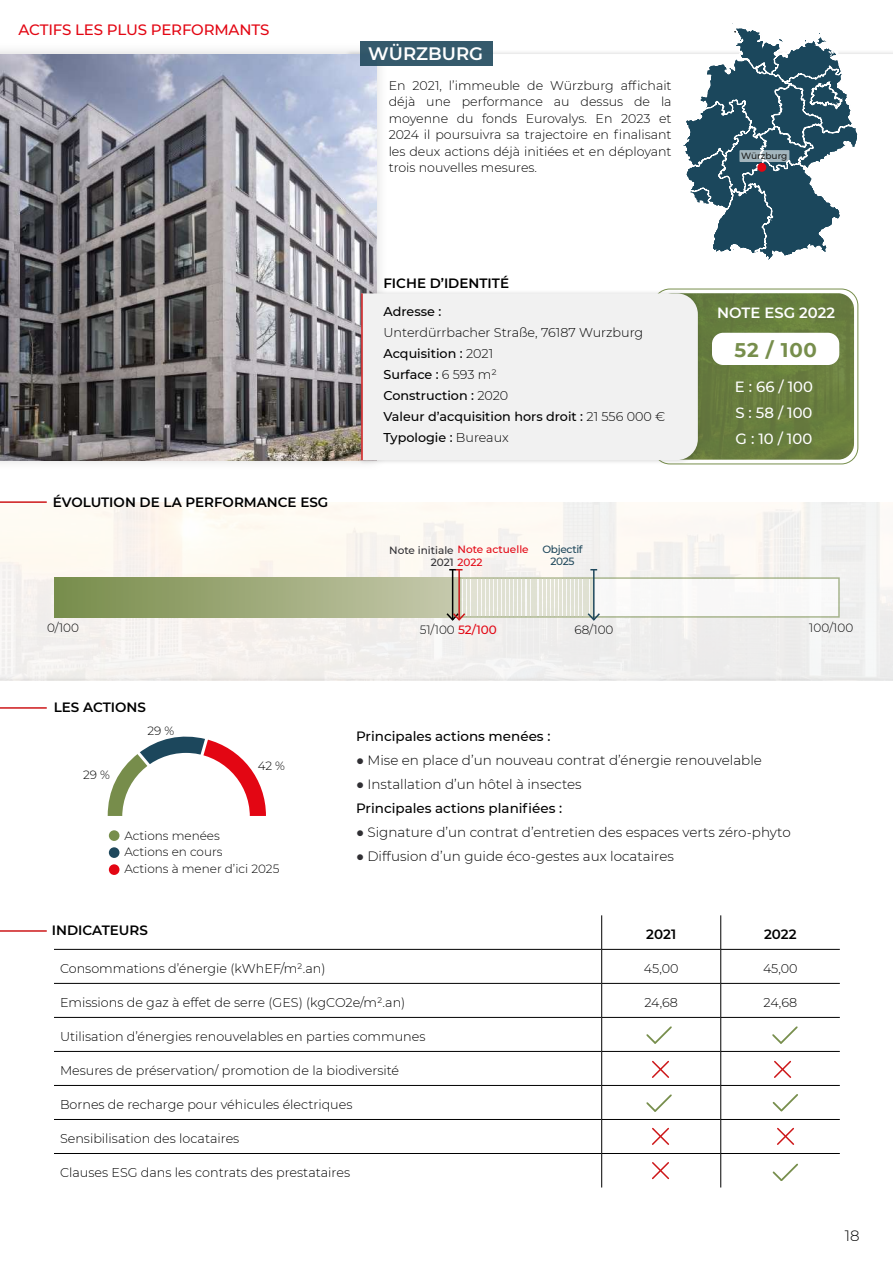
<style>
.page{position:relative;width:893px;height:1263px;background:#fff}
.page>*{position:absolute;margin:0;border:0;box-sizing:border-box;transform-origin:0 0}
.t1{font:700 19.8px "Montserrat";color:#778e4c}
.t2{font:600 18px "Montserrat";color:#fff}
.t3{font:500 15px "Montserrat";letter-spacing:-.01em;color:#e30613}
.t4{font:300 15px "Montserrat";color:#000}
.t5{font:500 14.85px/26.4px "Montserrat";color:#fff;text-align:justify}
.t6{font:600 14.85px "Montserrat";color:#fff}
.t7{font:300 13.5px/24px "Montserrat";color:#000}
.t8{font:600 13.5px "Montserrat";color:#000}
.t9{font:500 13.5px "Montserrat";color:#000}
.t10{font:300 12.75px "Montserrat";color:#000}
.t11{font:500 12.75px/21px "Montserrat";color:#000}
.t12{font:300 12.6px/16.5px "Montserrat";color:#000;text-align:justify}
.t13{font:300 12px/16.5px "Montserrat";color:#000}
.t14{font:500 10.5px/12.6px "Montserrat";color:#302f33;text-align:center}
.t15{font:500 10.5px/12.6px "Montserrat";letter-spacing:-.03em;color:#1f485c;text-align:center}
.t16{font:500 9px "Montserrat";color:#1e1e1c}
.s1{font-weight:300}
.s2{color:#e30613}
.s3{font-weight:500;color:#e30613}
.s4{font-family:"Arial";font-weight:400;color:#302f33}
.s5{font-weight:500}
</style>
<div class="page">
<svg style="left:0;top:680px;width:893px;height:508px"></svg>
<img style="left:0;top:502px;width:893px;height:178px">
<svg style="left:666px;top:288px;width:193px;height:71px"></svg>
<div style="left:0;top:42px;width:388px;height:430px;background:#f8f8f8"></div>
<img style="left:0;top:54px;width:376px;height:406px">
<div style="left:653px;top:289px;width:205px;height:175px;border:1px solid #778e4c;border-radius:17px"></div>
<img style="left:702px;top:293px;width:152px;height:167px">
<div style="left:712px;top:333px;width:127px;height:32px;background:#fff;border-radius:11px"></div>
<div style="left:357px;top:289px;width:345px;height:176px;background:#000;opacity:.15"></div>
<div style="left:363px;top:293px;width:335px;height:167px;background:#f1f1f1"></div>
<hr style="left:720px;top:915px;width:1px;height:34px;background:#000">
<hr style="left:54px;top:949px;width:548px;height:1px;background:#000">
<hr style="left:602px;top:949px;width:119px;height:1px;background:#000">
<hr style="left:721px;top:949px;width:119px;height:1px;background:#000">
<hr style="left:601px;top:915px;width:1px;height:34px;background:#000">
<hr style="left:601px;top:950px;width:1px;height:33px;background:#000">
<hr style="left:720px;top:950px;width:1px;height:33px;background:#000">
<hr style="left:54px;top:983px;width:548px;height:1px;background:#000">
<hr style="left:602px;top:983px;width:119px;height:1px;background:#000">
<hr style="left:601px;top:984px;width:1px;height:33px;background:#000">
<hr style="left:721px;top:983px;width:119px;height:1px;background:#000">
<hr style="left:720px;top:984px;width:1px;height:33px;background:#000">
<hr style="left:54px;top:1017px;width:548px;height:1px;background:#000">
<hr style="left:602px;top:1017px;width:119px;height:1px;background:#000">
<hr style="left:601px;top:1018px;width:1px;height:33px;background:#000">
<hr style="left:721px;top:1017px;width:119px;height:1px;background:#000">
<hr style="left:720px;top:1018px;width:1px;height:33px;background:#000">
<hr style="left:54px;top:1051px;width:548px;height:1px;background:#000">
<hr style="left:602px;top:1051px;width:119px;height:1px;background:#000">
<hr style="left:601px;top:1052px;width:1px;height:33px;background:#000">
<hr style="left:721px;top:1051px;width:119px;height:1px;background:#000">
<hr style="left:720px;top:1052px;width:1px;height:33px;background:#000">
<hr style="left:54px;top:1085px;width:548px;height:1px;background:#000">
<hr style="left:602px;top:1085px;width:119px;height:1px;background:#000">
<hr style="left:601px;top:1086px;width:1px;height:33px;background:#000">
<hr style="left:721px;top:1085px;width:119px;height:1px;background:#000">
<hr style="left:720px;top:1086px;width:1px;height:33px;background:#000">
<hr style="left:54px;top:1119px;width:548px;height:1px;background:#000">
<hr style="left:602px;top:1119px;width:119px;height:1px;background:#000">
<hr style="left:601px;top:1120px;width:1px;height:33px;background:#000">
<hr style="left:721px;top:1119px;width:119px;height:1px;background:#000">
<hr style="left:720px;top:1120px;width:1px;height:33px;background:#000">
<hr style="left:54px;top:1153px;width:548px;height:1px;background:#000">
<hr style="left:602px;top:1153px;width:119px;height:1px;background:#000">
<hr style="left:601px;top:1154px;width:1px;height:33px;background:#000">
<hr style="left:721px;top:1153px;width:119px;height:1px;background:#000">
<hr style="left:720px;top:1154px;width:1px;height:33px;background:#000">
<svg style="left:650px;top:1059px;width:20px;height:20px"></svg>
<svg style="left:772px;top:1059px;width:21px;height:20px"></svg>
<svg style="left:650px;top:1160px;width:20px;height:20px"></svg>
<svg style="left:650px;top:1126px;width:20px;height:20px"></svg>
<svg style="left:775px;top:1126px;width:20px;height:20px"></svg>
<svg style="left:645px;top:1093px;width:28px;height:20px"></svg>
<svg style="left:645px;top:1025px;width:28px;height:20px"></svg>
<svg style="left:771px;top:1025px;width:28px;height:20px"></svg>
<svg style="left:771px;top:1162px;width:29px;height:21px"></svg>
<svg style="left:771px;top:1092px;width:29px;height:21px"></svg>
<hr style="left:0;top:501px;width:47px;height:2px;background:#cd1719">
<hr style="left:361px;top:293px;width:2px;height:167px;background:#cd1719">
<hr style="left:452px;top:570px;width:1px;height:50px;background:#000">
<hr style="left:458px;top:570px;width:2px;height:50px;background:#cd1719">
<svg style="left:449px;top:569px;width:13px;height:1px"></svg>
<hr style="left:593px;top:570px;width:2px;height:50px;background:#1f485c">
<svg style="left:53px;top:576px;width:787px;height:46px"></svg>
<hr style="left:0;top:707px;width:47px;height:2px;background:#cd1719">
<hr style="left:0;top:930px;width:47px;height:2px;background:#cd1719">
<svg style="left:682px;top:23px;width:177px;height:237px"></svg>
<svg style="left:739px;top:150px;width:50px;height:12px"></svg>
<div style="left:757px;top:163px;width:9px;height:9px;background:#e30613;border-radius:50%"></div>
<div style="left:122px;top:753px;width:128px;height:127px;background:#fff;border-radius:50%"></div>
<div style="left:109px;top:830px;width:10px;height:11px;background:#778e4c;border-radius:50%"></div>
<div style="left:109px;top:847px;width:10px;height:11px;background:#1f485c;border-radius:50%"></div>
<div style="left:109px;top:864px;width:10px;height:11px;background:#e30613;border-radius:50%"></div>
<svg style="left:108px;top:731px;width:158px;height:101px"></svg>
<div style="left:360px;top:42px;width:132px;height:24px;background:#355a6c"></div>
<p class="t3" style="left:18px;top:19px;width:252px">ACTIFS LES PLUS PERFORMANTS</p>
<h2 class="t2" style="left:368px;top:41px;width:116px">WÜRZBURG</h2>
<p class="t12" style="left:389px;top:76px;width:284px">En 2021, l’immeuble de Würzburg affichait déjà une performance au dessus de la moyenne du fonds Eurovalys. En 2023 et 2024 il poursuivra sa trajectoire en finalisant les deux actions déjà initiées et en déployant trois nouvelles mesures.</p>
<p class="t8" style="left:53px;top:493px;width:277px">ÉVOLUTION DE LA PERFORMANCE ESG</p>
<p class="t8" style="left:383px;top:274px;width:127px">FICHE D’IDENTITÉ</p>
<p class="t11" style="left:383px;top:301px;width:59px">Adresse :</p>
<p class="t11" style="left:383px;top:322px;width:283px"><span class="s1">Unterdürrbacher Straße, 76187 Wurzburg<br></span>Acquisition : <span class="s1">2021<br></span>Surface : <span class="s1">6 593 m²<br></span>Construction : <span class="s1">2020<br></span>Valeur d’acquisition hors droit : <span class="s1">21 556 000 €<br></span>Typologie : <span class="s1">Bureaux</span></p>
<p class="t14" style="left:389px;top:543px;width:141px">Note initiale <span class="s2">Note actuelle<br></span>2021 <span class="s2">2022</span></p>
<p class="t15" style="left:542px;top:542px;width:42px">Objectif<br>2025</p>
<p class="t16" style="left:741px;top:150px;width:48px">Würzburg</p>
<p class="t6" style="left:717px;top:302px;width:119px">NOTE ESG 2022</p>
<h1 class="t1" style="left:734px;top:336px;width:84px">52 / 100</h1>
<p class="t5" style="left:735px;top:373px;width:80px">E : 66 / 100<br>S : 58 / 100<br>G : 10 / 100</p>
<p class="t13" style="left:47px;top:619px;width:33px">0/100</p>
<p class="t13" style="left:420px;top:621px;width:79px">51/100 <span class="s3">52/100</span></p>
<p class="t13" style="left:574px;top:621px;width:41px">68/100</p>
<p class="t13" style="left:809px;top:619px;width:46px">100/100</p>
<p class="t8" style="left:54px;top:698px;width:94px">LES ACTIONS</p>
<p class="t13" style="left:83px;top:766px;width:28px">29 %</p>
<p class="t13" style="left:148px;top:722px;width:28px">29 %</p>
<p class="t13" style="left:258px;top:757px;width:29px">42 %</p>
<p class="t13" style="left:124px;top:827px;width:157px">Actions menées<br>Actions en cours<br>Actions à mener d’ici 2025</p>
<p class="t8" style="left:52px;top:921px;width:98px">INDICATEURS</p>
<p class="t9" style="left:356px;top:727px;width:196px">Principales actions menées :</p>
<p class="t7" style="left:356px;top:748px;width:407px"><span class="s4">●</span> Mise en place d’un nouveau contrat d’énergie renouvelable</p>
<p class="t7" style="left:356px;top:772px;width:227px"><span class="s4">●</span> Installation d’un hôtel à insectes<br><span class="s5">Principales actions planifiées :</span></p>
<p class="t7" style="left:356px;top:820px;width:436px"><span class="s4">●</span> Signature d’un contrat d’entretien des espaces verts zéro-phyto</p>
<p class="t7" style="left:356px;top:844px;width:319px"><span class="s4">●</span> Diffusion d’un guide éco-gestes aux locataires</p>
<p class="t8" style="left:646px;top:924px;width:31px">2021</p>
<p class="t8" style="left:764px;top:924px;width:34px">2022</p>
<p class="t10" style="left:60px;top:959px;width:267px">Consommations d’énergie (kWhEF/m².an)</p>
<p class="t10" style="left:644px;top:959px;width:36px">45,00</p>
<p class="t10" style="left:763px;top:959px;width:36px">45,00</p>
<p class="t10" style="left:60px;top:993px;width:347px">Emissions de gaz à effet de serre (GES) (kgCO2e/m².an)</p>
<p class="t10" style="left:644px;top:993px;width:35px">24,68</p>
<p class="t10" style="left:763px;top:993px;width:35px">24,68</p>
<p class="t10" style="left:60px;top:1027px;width:367px">Utilisation d’énergies renouvelables en parties communes</p>
<p class="t10" style="left:60px;top:1061px;width:341px">Mesures de préservation/ promotion de la biodiversité</p>
<p class="t10" style="left:60px;top:1095px;width:294px">Bornes de recharge pour véhicules électriques</p>
<p class="t10" style="left:60px;top:1129px;width:181px">Sensibilisation des locataires</p>
<p class="t10" style="left:60px;top:1163px;width:292px">Clauses ESG dans les contrats des prestataires</p>
<p class="t4" style="left:845px;top:1226px;width:16px">18</p>
</div>
